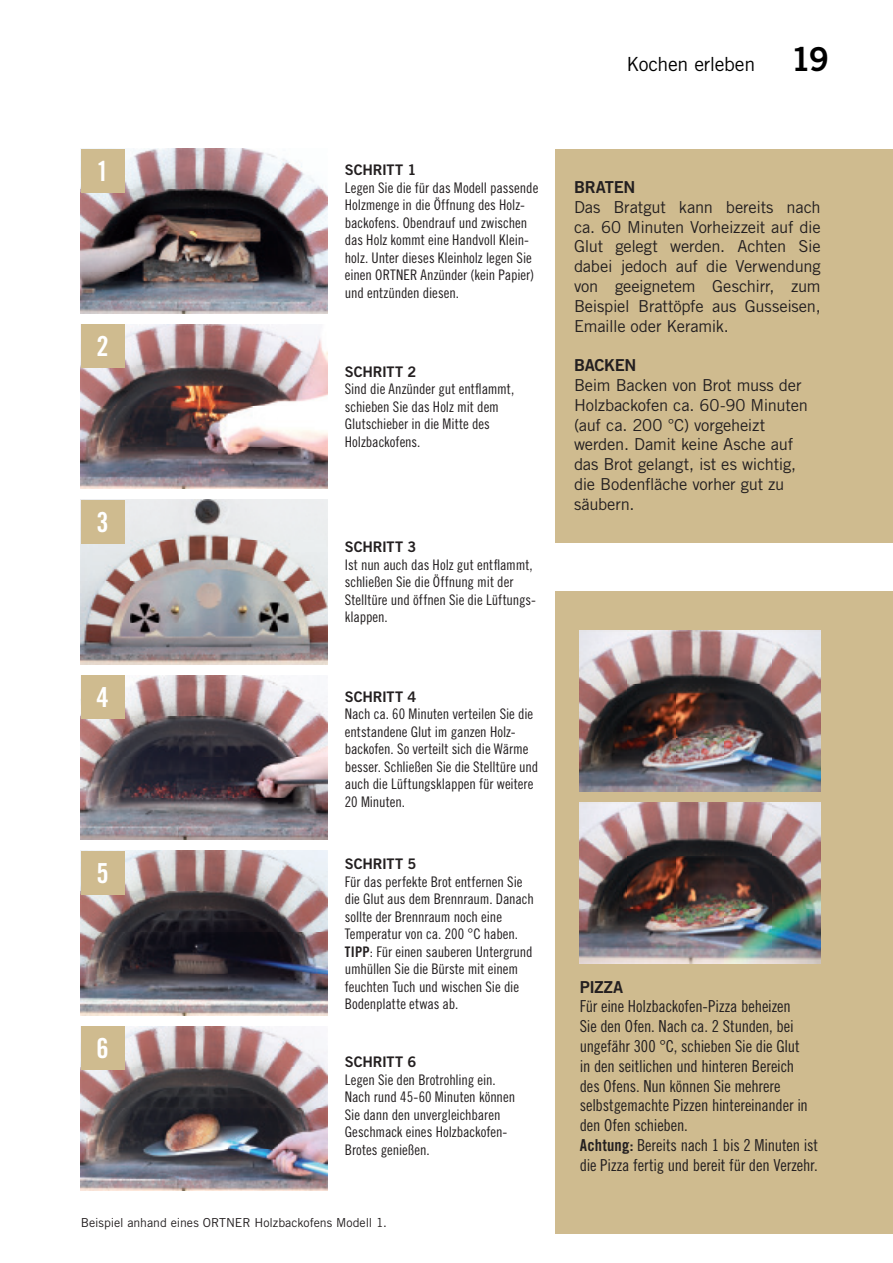
<style>
.page{position:relative;width:893px;height:1263px;background:#fff}
.page>*{position:absolute;margin:0;border:0;box-sizing:border-box;transform-origin:0 0}
.t1{font:27.6px "Trade Gothic LT Pro Bd Cn 20";color:#fff}
.t2{font:19.5px "Trade Gothic LT Pro";letter-spacing:-.02em;color:#000}
.t3{font:16.5px/19.8px "Trade Gothic LT Pro";letter-spacing:-.015em;color:#231f20;text-align:justify}
.t4{font:16.5px/19.8px "Trade Gothic LT Pro Cn 18";letter-spacing:-.01em;color:#231f20}
.t5{font:16.5px "Trade Gothic LT Pro Bd 2";letter-spacing:-.02em;color:#231f20}
.t6{font:14.55px/17.5px "Trade Gothic LT Pro Cn 18";letter-spacing:-.005em;color:#231f20}
.t7{font:14.55px "Trade Gothic LT Pro Bd 2";letter-spacing:-.015em;color:#231f20}
.t8{font:12.3px "Trade Gothic LT Pro";letter-spacing:-.005em;color:#231f20}
.s1{font-family:"Trade Gothic LT Pro Bd Cn 20"}
.s2{font-family:"Trade Gothic LT Pro Bd 2";font-size:33px}
</style>
<div class="page">
<div style="left:556px;top:591px;width:337px;height:642px;background:#cfbb8f"></div>
<div style="left:556px;top:149px;width:337px;height:393px;background:#cfbb8f"></div>
<img style="left:81px;top:149px;width:246px;height:164px">
<div style="left:81px;top:149px;width:43px;height:43px;background:#cfbb8f"></div>
<img style="left:81px;top:324px;width:246px;height:165px">
<div style="left:81px;top:324px;width:43px;height:44px;background:#cfbb8f"></div>
<img style="left:81px;top:675px;width:246px;height:165px">
<div style="left:81px;top:675px;width:43px;height:44px;background:#cfbb8f"></div>
<img style="left:81px;top:1026px;width:246px;height:165px">
<div style="left:81px;top:1026px;width:43px;height:44px;background:#cfbb8f"></div>
<img style="left:81px;top:851px;width:246px;height:164px">
<div style="left:81px;top:851px;width:43px;height:43px;background:#cfbb8f"></div>
<img style="left:81px;top:500px;width:246px;height:164px">
<div style="left:81px;top:500px;width:43px;height:43px;background:#cfbb8f"></div>
<img style="left:580px;top:803px;width:241px;height:160px">
<img style="left:580px;top:631px;width:241px;height:161px">
<h1 class="t1" style="left:96px;top:154px;width:14px">1</h1>
<h1 class="t1" style="left:96px;top:329px;width:14px">2</h1>
<h1 class="t1" style="left:96px;top:505px;width:14px">3</h1>
<p class="t7" style="left:345px;top:161px;width:73px">SCHRITT 1</p>
<p class="t6" style="left:345px;top:178px;width:195px">Legen Sie die für das Modell passende Holzmenge in die Öffnung des Holz&shy;backofens. Obendrauf und zwischen das Holz kommt eine Handvoll Klein&shy;holz. Unter dieses Kleinholz legen Sie einen ORTNER Anzünder (kein Papier) und entzünden diesen.</p>
<p class="t7" style="left:345px;top:363px;width:73px">SCHRITT 2</p>
<p class="t6" style="left:345px;top:380px;width:171px">Sind die Anzünder gut entflammt, schieben Sie das Holz mit dem<br>Glutschieber in die Mitte des<br>Holzbackofens.</p>
<p class="t7" style="left:345px;top:538px;width:73px">SCHRITT 3</p>
<p class="t6" style="left:345px;top:556px;width:193px">Ist nun auch das Holz gut entflammt, schließen Sie die Öffnung mit der<br>Stelltüre und öffnen Sie die Lüftungs&shy;klappen.</p>
<h1 class="t1" style="left:96px;top:680px;width:14px">4</h1>
<p class="t7" style="left:345px;top:687px;width:73px">SCHRITT 4</p>
<p class="t6" style="left:345px;top:705px;width:195px">Nach ca. 60 Minuten verteilen Sie die entstandene Glut im ganzen Holz&shy;backofen. So verteilt sich die Wärme besser. Schließen Sie die Stelltüre und auch die Lüftungsklappen für weitere<br>20 Minuten.</p>
<h1 class="t1" style="left:96px;top:856px;width:14px">5</h1>
<p class="t7" style="left:345px;top:855px;width:73px">SCHRITT 5</p>
<p class="t6" style="left:345px;top:873px;width:191px">Für das perfekte Brot entfernen Sie die Glut aus dem Brennraum. Danach sollte der Brennraum noch eine<br>Temperatur von ca. 200 °C haben.<br><span class="s1">TIPP</span>: Für einen sauberen Untergrund umhüllen Sie die Bürste mit einem feuchten Tuch und wischen Sie die<br>Bodenplatte etwas ab.</p>
<h1 class="t1" style="left:96px;top:1031px;width:14px">6</h1>
<p class="t7" style="left:345px;top:1053px;width:73px">SCHRITT 6</p>
<p class="t6" style="left:345px;top:1070px;width:172px">Legen Sie den Brotrohling ein.<br>Nach rund 45-60 Minuten können<br>Sie dann den unvergleichbaren<br>Geschmack eines Holzbackofen-<br>Brotes genießen.</p>
<p class="t8" style="left:81px;top:1215px;width:308px">Beispiel anhand eines ORTNER Holzbackofens Modell 1.</p>
<h2 class="t2" style="left:626px;top:52px;width:204px">Kochen erleben <span class="s2">19</span></h2>
<p class="t5" style="left:574px;top:177px;width:63px">BRATEN</p>
<p class="t3" style="left:574px;top:197px;width:248px">Das Bratgut kann bereits nach ca. 60 Minuten Vorheizzeit auf die Glut gelegt werden. Achten Sie dabei jedoch auf die Verwendung von geeignetem Geschirr, zum Beispiel Brattöpfe aus Gusseisen, Emaille oder Keramik.</p>
<p class="t5" style="left:574px;top:355px;width:64px">BACKEN</p>
<p class="t3" style="left:574px;top:375px;width:235px;text-align:left">Beim Backen von Brot muss der<br>Holzbackofen ca. 60-90 Minuten (auf ca. 200 °C) vorgeheizt werden. Damit keine Asche auf das Brot gelangt, ist es wichtig, die Bodenfläche vorher gut zu säubern.</p>
<p class="t5" style="left:580px;top:976px;width:45px">PIZZA</p>
<p class="t4" style="left:580px;top:996px;width:240px">Für eine Holzbackofen-Pizza beheizen<br>Sie den Ofen. Nach ca. 2 Stunden, bei ungefähr 300 °C, schieben Sie die Glut<br>in den seitlichen und hinteren Bereich des Ofens. Nun können Sie mehrere selbstgemachte Pizzen hintereinander in den Ofen schieben.<br><span class="s1">Achtung:</span> Bereits nach 1 bis 2 Minuten ist die Pizza fertig und bereit für den Verzehr.</p>
</div>
